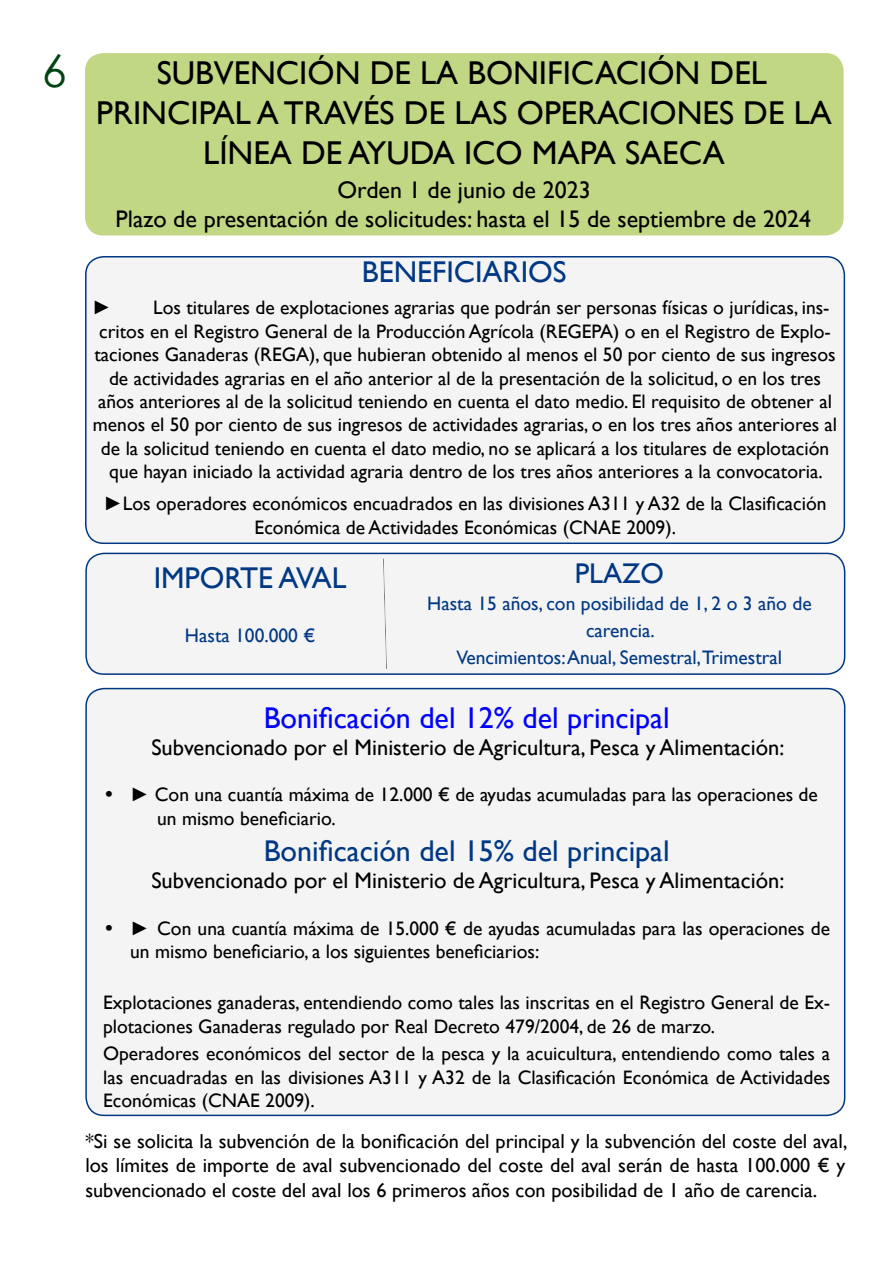
<style>
.page{position:relative;width:893px;height:1263px;background:#fff}
.page>*{position:absolute;margin:0;border:0;box-sizing:border-box;transform-origin:0 0}
.t1{font:45px "Century Gothic";color:#004413}
.t2{font:33px/39.6px "Gill Sans";color:#000;text-align:center}
.t3{font:30px "Gill Sans";color:#003883}
.t4{font:30px "Gill Sans";color:#00f}
.t5{font:28.5px "Gill Sans";color:#003883}
.t6{font:24px/28.8px "Gill Sans";color:#000;text-align:center}
.t7{font:22.5px "Gill Sans";color:#000}
.t8{font:20.25px/24.3px "Gill Sans";color:#000;text-align:justify}
.t9{font:19.5px/23.4px "Gill Sans";color:#000}
.t10{font:19.5px/27px "Gill Sans";color:#003883;text-align:center}
.t11{font:19.5px "Century Gothic";color:#000}
.s1{font-family:"Century Gothic"}
</style>
<div class="page">
<div style="left:85px;top:53px;width:759px;height:182px;background:#c1d784;border-radius:18px"></div>
<div style="left:86px;top:257px;width:758px;height:286px;background:#f4f4f4;border-radius:18px"></div>
<div style="left:85px;top:256px;width:760px;height:288px;border:2px solid #003883;border-radius:18px"></div>
<div style="left:86px;top:553px;width:759px;height:121px;background:#f4f4f4;border-radius:18px"></div>
<div style="left:85px;top:553px;width:760px;height:122px;border:2px solid #003883;border-radius:18px"></div>
<div style="left:86px;top:689px;width:759px;height:426px;background:#f4f4f4;border-radius:18px"></div>
<div style="left:85px;top:688px;width:760px;height:428px;border:2px solid #003883;border-radius:18px"></div>
<div style="left:383px;top:561px;width:6px;height:109px;background:#00792c;opacity:.75"></div>
<h1 class="t1" style="left:42px;top:39px;width:26px">6</h1>
<h2 class="t2" style="left:96px;top:54px;width:737px">SUBVENCIÓN DE LA BONIFICACIÓN DEL<br>PRINCIPAL A TRAVÉS DE LAS OPERACIONES DE LA<br>LÍNEA DE AYUDA ICO MAPA SAECA</h2>
<p class="t6" style="left:116px;top:176px;width:697px">Orden 1 de junio de 2023<br>Plazo de presentación de solicitudes: hasta el 15 de septiembre de 2024</p>
<h3 class="t3" style="left:362px;top:255px;width:206px">BENEFICIARIOS</h3>
<p class="t11" style="left:92px;top:294px;width:21px">►</p>
<p class="t9" style="left:153px;top:296px;width:678px">Los titulares de explotaciones agrarias que podrán ser personas físicas o jurídicas, ins-</p>
<p class="t9" style="left:99px;top:320px;width:733px">critos en el Registro General de la Producción Agrícola (REGEPA) o en el Registro de Explo-</p>
<p class="t9" style="left:94px;top:343px;width:743px">taciones Ganaderas (REGA), que hubieran obtenido al menos el 50 por ciento de sus ingresos</p>
<p class="t9" style="left:109px;top:367px;width:714px">de actividades agrarias en el año anterior al de la presentación de la solicitud, o en los tres</p>
<p class="t9" style="left:98px;top:390px;width:735px">años anteriores al de la solicitud teniendo en cuenta el dato medio. El requisito de obtener al</p>
<p class="t9" style="left:93px;top:413px;width:746px">menos el 50 por ciento de sus ingresos de actividades agrarias, o en los tres años anteriores al</p>
<p class="t9" style="left:101px;top:437px;width:730px">de la solicitud teniendo en cuenta el dato medio, no se aplicará a los titulares de explotación</p>
<p class="t9" style="left:109px;top:460px;width:715px">que hayan iniciado la actividad agraria dentro de los tres años anteriores a la convocatoria.</p>
<p class="t9" style="left:104px;top:492px;width:724px;text-align:center"><span class="s1">►</span>Los operadores económicos encuadrados en las divisiones A311 y A32 de la Clasificación<br>Económica de Actividades Económicas (CNAE 2009).</p>
<h3 class="t5" style="left:575px;top:557px;width:91px">PLAZO</h3>
<p class="t10" style="left:427px;top:590px;width:386px">Hasta 15 años, con posibilidad de 1, 2 o 3 año de carencia.<br>Vencimientos: Anual, Semestral,Trimestral</p>
<h3 class="t3" style="left:154px;top:560px;width:194px">IMPORTE AVAL</h3>
<p class="t10" style="left:185px;top:622px;width:132px">Hasta 100.000 €</p>
<h3 class="t4" style="left:264px;top:700px;width:407px">Bonificación del 12% del principal</h3>
<p class="t7" style="left:151px;top:734px;width:634px">Subvencionado por el Ministerio de Agricultura, Pesca y Alimentación:</p>
<p class="t9" style="left:157px;top:783px;width:662px;text-indent:-54px"><span class="s1">• ►</span> Con una cuantía máxima de 12.000 € de ayudas acumuladas para las operaciones de un mismo beneficiario.</p>
<h3 class="t3" style="left:264px;top:833px;width:407px">Bonificación del 15% del principal</h3>
<p class="t7" style="left:151px;top:867px;width:634px">Subvencionado por el Ministerio de Agricultura, Pesca y Alimentación:</p>
<p class="t9" style="left:130px;top:917px;width:702px;text-indent:-27px"><span class="s1">• ►</span> Con una cuantía máxima de 15.000 € de ayudas acumuladas para las operaciones de un mismo beneficiario, a los siguientes beneficiarios:</p>
<p class="t9" style="left:103px;top:991px;width:729px">Explotaciones ganaderas, entendiendo como tales las inscritas en el Registro General de Ex&shy;plotaciones Ganaderas regulado por Real Decreto 479/2004, de 26 de marzo.</p>
<p class="t9" style="left:103px;top:1042px;width:729px;text-align:justify">Operadores económicos del sector de la pesca y la acuicultura, entendiendo como tales a las encuadradas en las divisiones A311 y A32 de la Clasificación Económica de Actividades Económicas (CNAE 2009).</p>
<p class="t8" style="left:85px;top:1129px;width:764px">*Si se solicita la subvención de la bonificación del principal y la subvención del coste del aval, los límites de importe de aval subvencionado del coste del aval serán de hasta 100.000 € y subvencionado el coste del aval los 6 primeros años con posibilidad de 1 año de carencia.</p>
</div>
